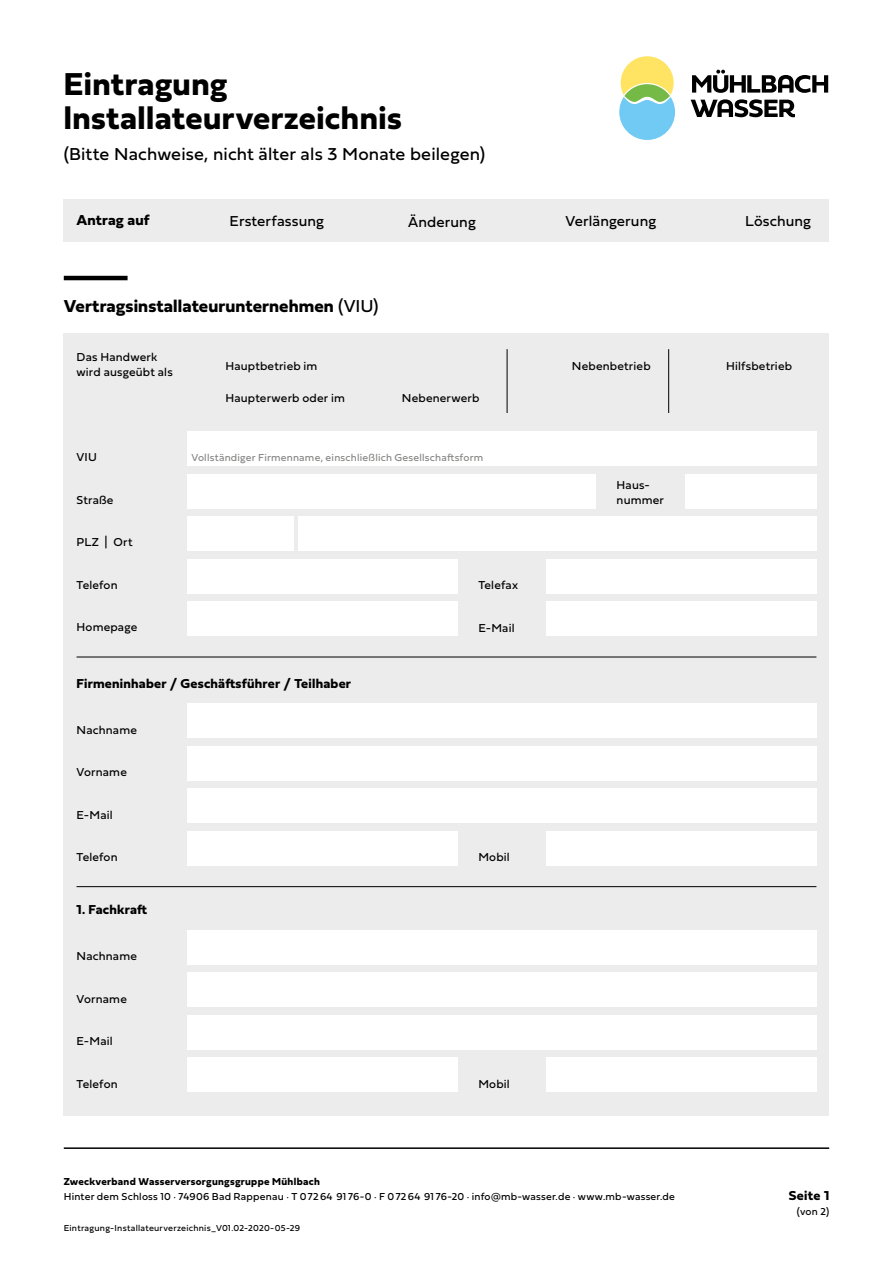
<style>
.page{position:relative;width:893px;height:1263px;background:#fff}
.page>*{position:absolute;margin:0;border:0;box-sizing:border-box;transform-origin:0 0}
.t1{font:700 33px/34.5px "Fieldwork Hum";letter-spacing:.015em;color:#000}
.t2{font:18px "Fieldwork Hum";letter-spacing:.01em;color:#000}
.t3{font:700 18px "Fieldwork Hum";letter-spacing:.005em;color:#000}
.t4{font:15px "Fieldwork Hum";letter-spacing:.01em;color:#000}
.t5{font:700 15px "Fieldwork Hum";letter-spacing:.01em;color:#000}
.t6{font:700 13.5px "Fieldwork Hum";letter-spacing:.015em;color:#000}
.t7{font:12px/15px "Fieldwork Hum";letter-spacing:.015em;color:#000}
.t8{font:10.5px "Fieldwork Hum";letter-spacing:.02em;color:#000}
.t9{font:10.5px "Fieldwork Hum";letter-spacing:.02em;color:#878786}
.t10{font:700 10.5px "Fieldwork Hum";letter-spacing:.025em;color:#000}
.t11{font:10.5px "Fieldwork Geo Regular";color:#000}
.t12{font:9px "Fieldwork Hum";letter-spacing:.03em;color:#000}
.s1{font-weight:400}
</style>
<div class="page">
<div style="left:64px;top:334px;width:765px;height:782px;background:#ececed"></div>
<div style="left:64px;top:199px;width:765px;height:42px;background:#ececed"></div>
<svg style="left:692px;top:70px;width:136px;height:23px"></svg>
<svg style="left:691px;top:99px;width:104px;height:18px"></svg>
<svg style="left:619px;top:56px;width:56px;height:84px"></svg>
<div style="left:187px;top:704px;width:629px;height:34px;background:#fff"></div>
<div style="left:187px;top:746px;width:629px;height:34px;background:#fff"></div>
<div style="left:187px;top:789px;width:629px;height:34px;background:#fff"></div>
<div style="left:187px;top:831px;width:270px;height:34px;background:#fff"></div>
<hr style="left:77px;top:657px;width:739px;height:1px;background:#000">
<hr style="left:77px;top:886px;width:739px;height:1px;background:#000">
<div style="left:187px;top:432px;width:629px;height:34px;background:#fff"></div>
<hr style="left:507px;top:349px;width:1px;height:64px;background:#000">
<hr style="left:668px;top:349px;width:1px;height:64px;background:#000">
<hr style="left:64px;top:1147px;width:765px;height:2px;background:#000">
<hr style="left:64px;top:276px;width:64px;height:4px;background:#000">
<div style="left:187px;top:474px;width:408px;height:34px;background:#fff"></div>
<div style="left:685px;top:474px;width:131px;height:34px;background:#fff"></div>
<div style="left:298px;top:517px;width:518px;height:34px;background:#fff"></div>
<div style="left:187px;top:517px;width:106px;height:34px;background:#fff"></div>
<div style="left:546px;top:559px;width:270px;height:34px;background:#fff"></div>
<div style="left:546px;top:602px;width:270px;height:34px;background:#fff"></div>
<div style="left:546px;top:831px;width:270px;height:34px;background:#fff"></div>
<div style="left:187px;top:930px;width:629px;height:34px;background:#fff"></div>
<div style="left:187px;top:973px;width:629px;height:34px;background:#fff"></div>
<div style="left:187px;top:1015px;width:629px;height:34px;background:#fff"></div>
<div style="left:187px;top:1058px;width:270px;height:34px;background:#fff"></div>
<div style="left:546px;top:1058px;width:270px;height:34px;background:#fff"></div>
<div style="left:187px;top:559px;width:270px;height:34px;background:#fff"></div>
<div style="left:187px;top:602px;width:270px;height:34px;background:#fff"></div>
<h1 class="t1" style="left:64px;top:65px;width:340px">Eintragung lnstallateurverzeichnis</h1>
<h2 class="t2" style="left:64px;top:140px;width:423px">(Bitte Nachweise, nicht älter als 3 Monate beilegen)</h2>
<p class="t5" style="left:77px;top:208px;width:75px">Antrag auf</p>
<p class="t4" style="left:230px;top:209px;width:96px">Ersterfassung</p>
<p class="t4" style="left:408px;top:210px;width:69px">Änderung</p>
<p class="t4" style="left:566px;top:209px;width:92px">Verlängerung</p>
<p class="t4" style="left:745px;top:209px;width:67px">Löschung</p>
<h2 class="t3" style="left:64px;top:292px;width:316px">Vertragsinstallateurunternehmen <span class="s1">(VIU)</span></h2>
<p class="t7" style="left:77px;top:349px;width:98px">Das Handwerk wird ausgeübt als</p>
<p class="t7" style="left:225px;top:358px;width:94px">Hauptbetrieb im</p>
<p class="t7" style="left:225px;top:390px;width:121px">Haupterwerb oder im</p>
<p class="t7" style="left:402px;top:390px;width:79px">Nebenerwerb</p>
<p class="t7" style="left:77px;top:449px;width:22px">VIU</p>
<p class="t7" style="left:77px;top:492px;width:38px">Straße</p>
<p class="t7" style="left:77px;top:534px;width:58px">PLZ | Ort</p>
<p class="t7" style="left:77px;top:577px;width:43px">Telefon</p>
<p class="t7" style="left:77px;top:619px;width:62px">Homepage</p>
<p class="t9" style="left:191px;top:450px;width:293px">Vollständiger Firmenname, einschließlich Gesellschaftsform</p>
<p class="t7" style="left:478px;top:577px;width:41px">Telefax</p>
<p class="t7" style="left:478px;top:619px;width:38px">E-Mail</p>
<p class="t6" style="left:77px;top:672px;width:276px">Firmeninhaber / Geschäftsführer / Teilhaber</p>
<p class="t7" style="left:77px;top:721px;width:62px">Nachname</p>
<p class="t7" style="left:77px;top:764px;width:52px">Vorname</p>
<p class="t7" style="left:77px;top:807px;width:38px">E-Mail</p>
<p class="t7" style="left:77px;top:849px;width:43px">Telefon</p>
<p class="t6" style="left:77px;top:899px;width:72px">1. Fachkraft</p>
<p class="t7" style="left:77px;top:948px;width:62px">Nachname</p>
<p class="t7" style="left:77px;top:990px;width:52px">Vorname</p>
<p class="t7" style="left:77px;top:1033px;width:38px">E-Mail</p>
<p class="t7" style="left:77px;top:1075px;width:43px">Telefon</p>
<p class="t7" style="left:478px;top:849px;width:33px">Mobil</p>
<p class="t7" style="left:478px;top:1075px;width:33px">Mobil</p>
<p class="t7" style="left:572px;top:358px;width:80px">Nebenbetrieb</p>
<p class="t7" style="left:726px;top:358px;width:68px">Hilfsbetrieb</p>
<p class="t7" style="left:617px;top:477px;width:49px">Haus&shy;nummer</p>
<p class="t10" style="left:64px;top:1173px;width:258px">Zweckverband Wasserversorgungsgruppe Mühlbach</p>
<p class="t8" style="left:64px;top:1188px;width:613px">Hinter dem Schloss 10 · 74906 Bad Rappenau · T 07264 91 76-0 · F 07264 91 76-20 · info@mb-wasser.de · www.mb-wasser.de</p>
<p class="t6" style="left:789px;top:1185px;width:42px">Seite 1</p>
<p class="t11" style="left:797px;top:1203px;width:34px">(von 2)</p>
<p class="t12" style="left:64px;top:1221px;width:238px">Eintragung-Installateurverzeichnis_V01.02-2020-05-29</p>
</div>
